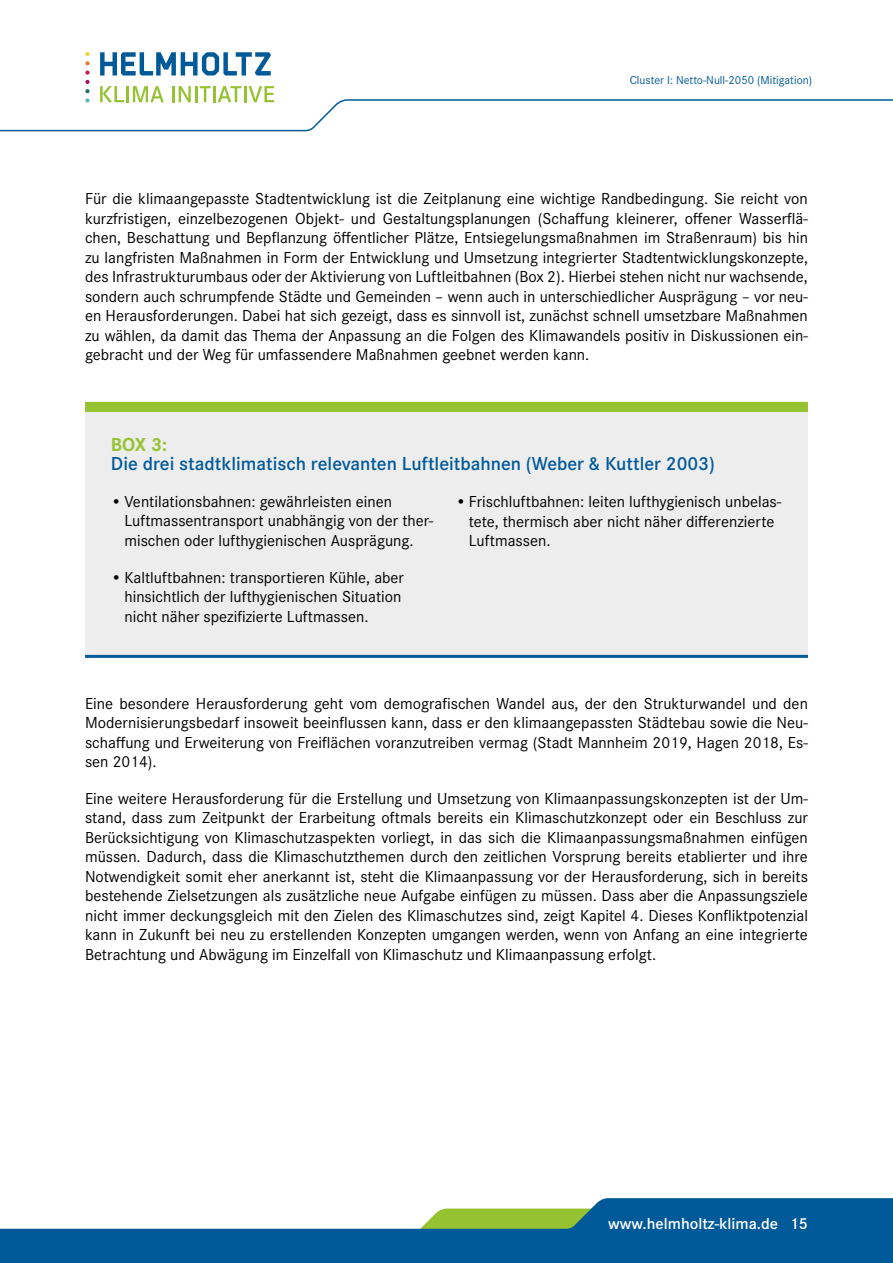
<style>
.page{position:relative;width:893px;height:1263px;background:#fff}
.page>*{position:absolute;margin:0;border:0;box-sizing:border-box;transform-origin:0 0}
.t1{font:600 19.5px "Corporate S";color:#005a9a}
.t2{font:700 19.5px "Corporate S";color:#95c230}
.t3{font:16.5px/19.5px "Corporate S";color:#000;text-align:justify}
.t4{font:600 16.5px "Corporate S";color:#fff}
.t5{font:12px "Corporate S";color:#005a9a}
</style>
<div class="page">
<svg style="left:0;top:52px;width:893px;height:80px"></svg>
<svg style="left:0;top:1198px;width:893px;height:65px;fill:#005a9a"></svg>
<div style="left:85px;top:402px;width:723px;height:10px;background:#95c230"></div>
<div style="left:85px;top:412px;width:722px;height:245px;background:#ededed"></div>
<hr style="left:85px;top:655px;width:723px;height:3px;background:#005a9a">
<p class="t5" style="left:630px;top:72px;width:184px">Cluster I: Netto-Null-2050 (Mitigation)</p>
<p class="t3" style="left:85px;top:188px;width:724px">Für die klimaangepasste Stadtentwicklung ist die Zeitplanung eine wichtige Randbedingung. Sie reicht von kurzfristigen, einzelbezogenen Objekt- und Gestaltungsplanungen (Schaffung kleinerer, offener Wasserflä&shy;chen, Beschattung und Bepflanzung öffentlicher Plätze, Entsiegelungsmaßnahmen im Straßenraum) bis hin zu langfristen Maßnahmen in Form der Entwicklung und Umsetzung integrierter Stadtentwicklungskonzepte, des Infrastrukturumbaus oder der Aktivierung von Luftleitbahnen (Box 2). Hierbei stehen nicht nur wachsende, sondern auch schrumpfende Städte und Gemeinden – wenn auch in unterschiedlicher Ausprägung – vor neu&shy;en Herausforderungen. Dabei hat sich gezeigt, dass es sinnvoll ist, zunächst schnell umsetzbare Maßnahmen zu wählen, da damit das Thema der Anpassung an die Folgen des Klimawandels positiv in Diskussionen ein&shy;gebracht und der Weg für umfassendere Maßnahmen geebnet werden kann.</p>
<p class="t2" style="left:111px;top:431px;width:58px">BOX 3:</p>
<p class="t1" style="left:111px;top:451px;width:605px">Die drei stadtklimatisch relevanten Luftleitbahnen (Weber &amp; Kuttler 2003)</p>
<p class="t3" style="left:124px;top:491px;width:310px;text-align:left;text-indent:-13px">•Ventilationsbahnen: gewährleisten einen<br>Luftmassentransport unabhängig von der ther&shy;mischen oder lufthygienischen Ausprägung.</p>
<p class="t3" style="left:124px;top:567px;width:281px;text-align:left;text-indent:-13px">•Kaltluftbahnen: transportieren Kühle, aber hinsichtlich der lufthygienischen Situation nicht näher spezifizierte Luftmassen.</p>
<p class="t3" style="left:469px;top:491px;width:314px;text-align:left;text-indent:-13px">•Frischluftbahnen: leiten lufthygienisch unbelas&shy;tete, thermisch aber nicht näher differenzierte<br>Luftmassen.</p>
<p class="t3" style="left:85px;top:693px;width:724px">Eine besondere Herausforderung geht vom demografischen Wandel aus, der den Strukturwandel und den Modernisierungsbedarf insoweit beeinflussen kann, dass er den klimaangepassten Städtebau sowie die Neu&shy;schaffung und Erweiterung von Freiflächen voranzutreiben vermag (Stadt Mannheim 2019, Hagen 2018, Es&shy;sen 2014).</p>
<p class="t3" style="left:85px;top:788px;width:724px">Eine weitere Herausforderung für die Erstellung und Umsetzung von Klimaanpassungskonzepten ist der Um&shy;stand, dass zum Zeitpunkt der Erarbeitung oftmals bereits ein Klimaschutzkonzept oder ein Beschluss zur Berücksichtigung von Klimaschutzaspekten vorliegt, in das sich die Klimaanpassungsmaßnahmen einfügen müssen. Dadurch, dass die Klimaschutzthemen durch den zeitlichen Vorsprung bereits etablierter und ihre Notwendigkeit somit eher anerkannt ist, steht die Klimaanpassung vor der Herausforderung, sich in bereits bestehende Zielsetzungen als zusätzliche neue Aufgabe einfügen zu müssen. Dass aber die Anpassungsziele nicht immer deckungsgleich mit den Zielen des Klimaschutzes sind, zeigt Kapitel 4. Dieses Konfliktpotenzial kann in Zukunft bei neu zu erstellenden Konzepten umgangen werden, wenn von Anfang an eine integrierte Betrachtung und Abwägung im Einzelfall von Klimaschutz und Klimaanpassung erfolgt.</p>
<p class="t4" style="left:608px;top:1212px;width:201px">www.helmholtz-klima.de 15</p>
</div>
